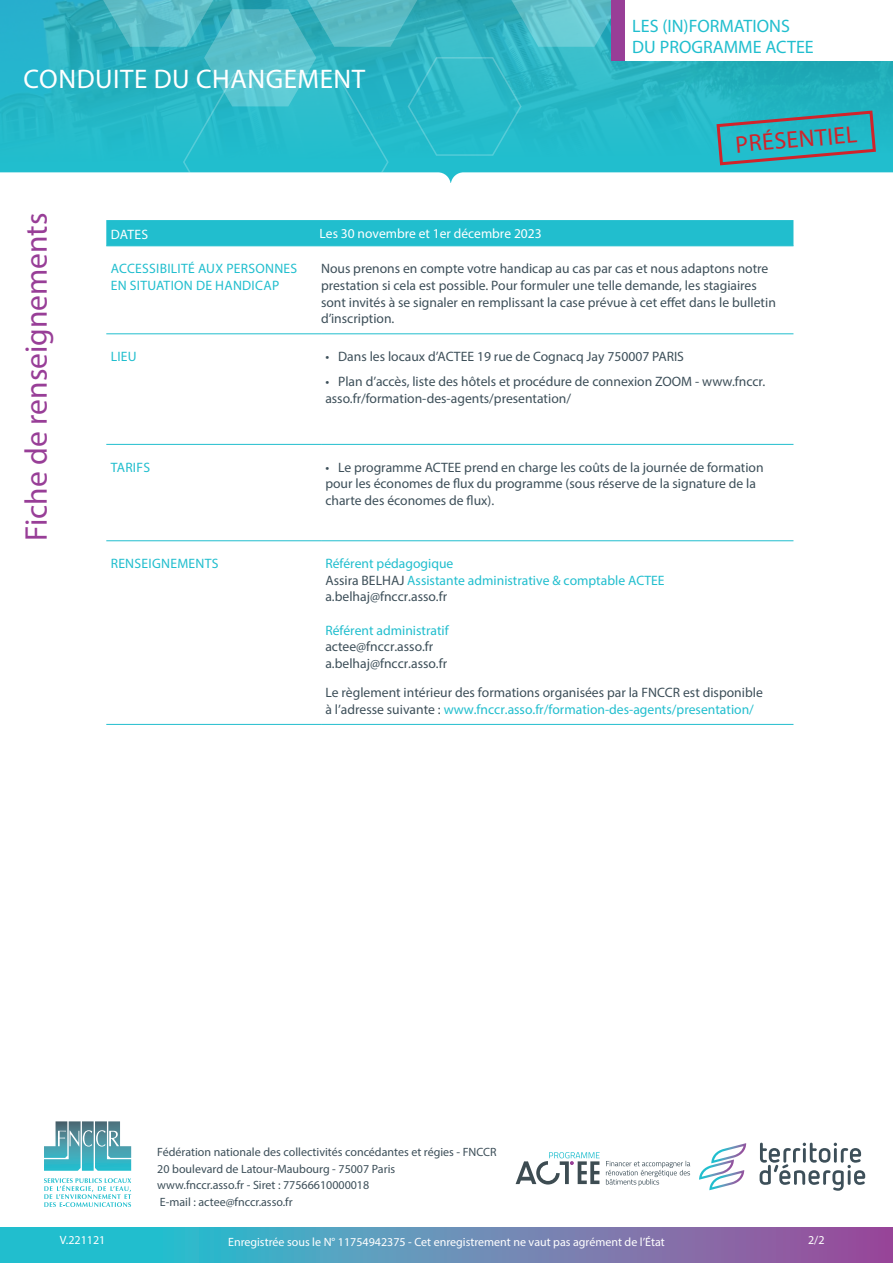
<style>
.page{position:relative;width:893px;height:1263px;background:#fff}
.page>*{position:absolute;margin:0;border:0;box-sizing:border-box;transform-origin:0 0}
.t1{font:31.5px "Myriad Pro";color:#983e97}
.t2{font:27px "Myriad Pro";letter-spacing:.02em;color:#fff}
.t3{font:24px "Myriad Pro";color:#d1232a}
.t4{font:18px "Myriad Pro";color:#21bece}
.txt_tableau__puces{font:13.65px/16.6px "Myriad Pro";color:#3d4f59}
.txt_tableau{font:13.65px/16.5px "Myriad Pro";color:#3d4f59}
.txt_tableau-2{font:13.65px/16.5px "Myriad Pro";color:#21bece}
.txt_tableau__horaire{font:13.65px/16.6px "Myriad Pro";letter-spacing:.02em;color:#21bece}
.txt_tableau__horaire-2{font:13.65px "Myriad Pro";letter-spacing:.015em;color:#fff}
.txt_tableau__gras{font:13.5px "Myriad Pro";color:#fff}
.t5{font:12px "Myriad Pro";color:#3d4f59}
.t6{font:12px "Myriad Pro";color:#fff}
.s1{color:#3d4f59}
.s2{color:#21bece}
</style>
<div class="page">
<img style="left:0;top:0;width:893px;height:173px">
<svg style="left:102px;top:0;width:520px;height:183px;background:#40bdca"></svg>
<svg style="left:0;top:1228px;width:893px;height:35px;background:#5f8fb8"></svg>
<svg style="left:699px;top:1143px;width:47px;height:47px"></svg>
<svg style="left:760px;top:1143px;width:105px;height:48px"></svg>
<div style="left:106px;top:220px;width:687px;height:25px;background:#21bece"></div>
<hr style="left:106px;top:245px;width:215px;height:1px;background:#21bece">
<hr style="left:106px;top:333px;width:215px;height:1px;background:#21bece">
<hr style="left:106px;top:444px;width:215px;height:1px;background:#21bece">
<hr style="left:106px;top:540px;width:215px;height:1px;background:#21bece">
<hr style="left:106px;top:724px;width:215px;height:1px;background:#21bece">
<hr style="left:321px;top:245px;width:472px;height:1px;background:#21bece">
<hr style="left:321px;top:333px;width:472px;height:1px;background:#21bece">
<hr style="left:321px;top:444px;width:472px;height:1px;background:#21bece">
<hr style="left:321px;top:540px;width:472px;height:1px;background:#21bece">
<hr style="left:321px;top:724px;width:472px;height:1px;background:#21bece">
<svg style="left:44px;top:1121px;width:87px;height:50px"></svg>
<svg style="left:44px;top:1178px;width:87px;height:29px"></svg>
<svg style="left:715px;top:109px;width:163px;height:58px;background:#36a7b5"></svg>
<div style="left:625px;top:0;width:268px;height:60px;background:#fff"></div>
<div style="left:612px;top:0;width:13px;height:60px;background:#983e97"></div>
<svg style="left:606px;top:1161px;width:84px;height:25px"></svg>
<svg style="left:516px;top:1152px;width:84px;height:32px"></svg>
<p class="t2" style="left:24px;top:62px;width:343px">CONDUITE DU CHANGEMENT</p>
<p class="t4" style="left:632px;top:15px;width:159px">LES (IN)FORMATIONS</p>
<p class="t4" style="left:632px;top:36px;width:183px">DU PROGRAMME ACTEE</p>
<p class="t3" style="left:734px;top:130px;width:124px;rotate:-5deg">PRÉSENTIEL</p>
<p class="t1" style="left:17px;top:541px;width:330px;rotate:-90deg">Fiche de renseignements</p>
<p class="txt_tableau__horaire-2" style="left:111px;top:226px;width:39px">DATES</p>
<p class="txt_tableau__gras" style="left:320px;top:225px;width:224px">Les 30 novembre et 1er décembre 2023</p>
<p class="txt_tableau__horaire" style="left:111px;top:260px;width:188px">ACCESSIBILITÉ AUX PERSONNES<br>EN SITUATION DE HANDICAP</p>
<p class="txt_tableau__puces" style="left:321px;top:260px;width:456px">Nous prenons en compte votre handicap au cas par cas et nous adaptons notre prestation si cela est possible. Pour formuler une telle demande, les stagiaires sont invités à se signaler en remplissant la case prévue à cet effet dans le bulletin d’inscription.</p>
<p class="txt_tableau__horaire" style="left:111px;top:348px;width:28px">LIEU</p>
<p class="txt_tableau__puces" style="left:325px;top:348px;width:360px">• Dans les locaux d’ACTEE 19 rue de Cognacq Jay 750007 PARIS</p>
<p class="txt_tableau__puces" style="left:325px;top:373px;width:441px">• Plan d’accès, liste des hôtels et procédure de connexion ZOOM - www.fnccr. asso.fr/formation-des-agents/presentation/</p>
<p class="txt_tableau__horaire" style="left:111px;top:459px;width:41px">TARIFS</p>
<p class="txt_tableau__puces" style="left:325px;top:459px;width:440px">• Le programme ACTEE prend en charge les coûts de la journée de formation pour les économes de flux du programme (sous réserve de la signature de la charte des économes de flux).</p>
<p class="txt_tableau__horaire" style="left:111px;top:555px;width:109px">RENSEIGNEMENTS</p>
<p class="txt_tableau-2" style="left:325px;top:555px;width:341px">Référent pédagogique<br><span class="s1">Assira BELHAJ</span> Assistante administrative &amp; comptable ACTEE <span class="s1">a.belhaj@fnccr.asso.fr</span></p>
<p class="txt_tableau" style="left:325px;top:622px;width:125px"><span class="s2">Référent administratif </span>actee@fnccr.asso.fr a.belhaj@fnccr.asso.fr</p>
<p class="txt_tableau" style="left:325px;top:684px;width:439px">Le règlement intérieur des formations organisées par la FNCCR est disponible à l’adresse suivante : <span class="s2">www.fnccr.asso.fr/formation-des-agents/presentation/</span></p>
<p class="t5" style="left:157px;top:1145px;width:341px">Fédération nationale des collectivités concédantes et régies - FNCCR</p>
<p class="t5" style="left:157px;top:1161px;width:239px">20 boulevard de Latour-Maubourg - 75007 Paris</p>
<p class="t5" style="left:157px;top:1178px;width:213px">www.fnccr.asso.fr - Siret : 77566610000018</p>
<p class="t5" style="left:160px;top:1194px;width:134px">E-mail : actee@fnccr.asso.fr</p>
<p class="t6" style="left:60px;top:1233px;width:47px">V.221121</p>
<p class="t6" style="left:228px;top:1235px;width:438px">Enregistrée sous le N° 11754942375 - Cet enregistrement ne vaut pas agrément de l’État</p>
<p class="t6" style="left:808px;top:1233px;width:18px">2/2</p>
</div>
